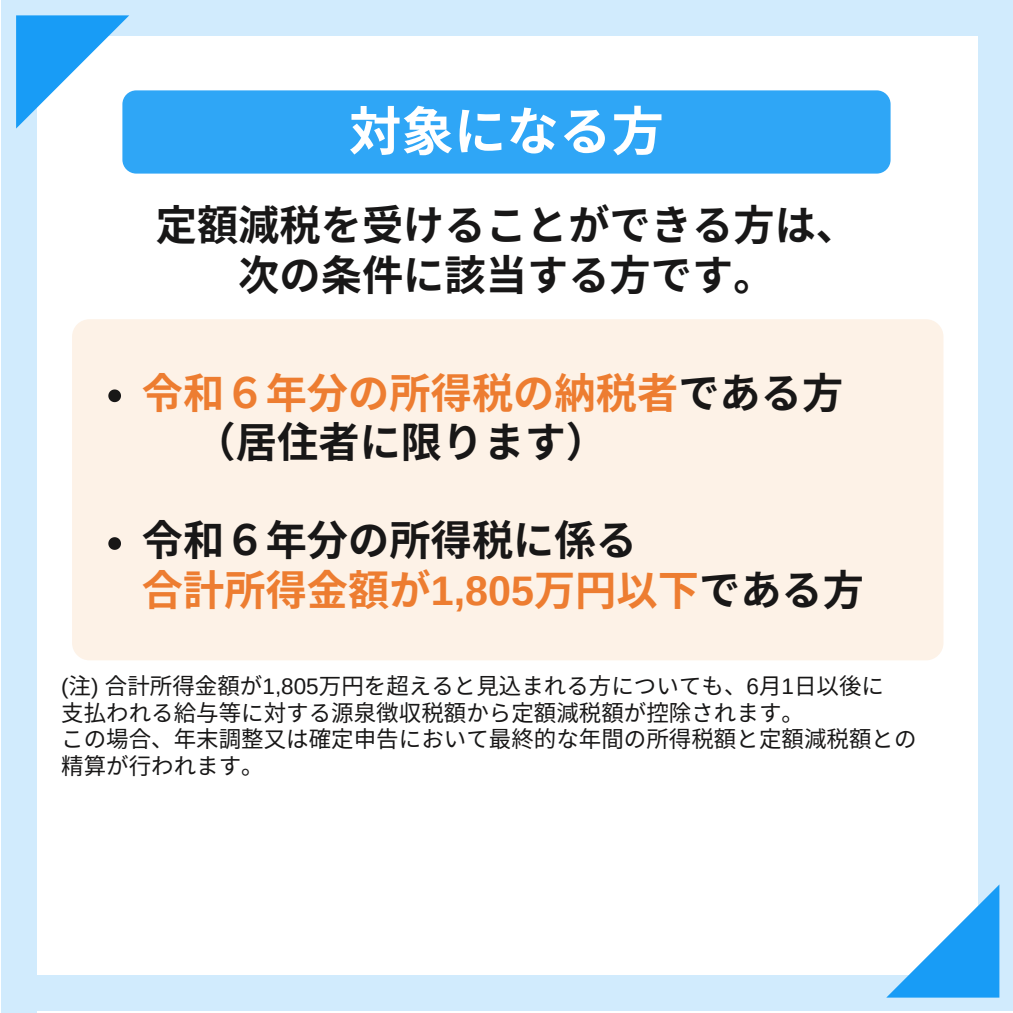
<style>
.page{position:relative;width:1013px;height:1013px;background:#fff}
.page>*{position:absolute;margin:0;border:0;box-sizing:border-box;transform-origin:0 0}
.t1{font:700 52.5px "Noto Sans CJ Ksc";color:#fff}
.t2{font:700 41.25px/49.2px "Noto Sans CJ Ksc";color:#181717;text-align:center}
.t3{font:700 41.25px "Noto Sans CJ Ksc";color:#ed7d31}
.t4{font:22.5px "Noto Sans CJ Ksc";color:#181717}
.s1{color:#181717}
.s2{font-family:"Arimo"}
</style>
<div class="page">
<div style="left:72px;top:319px;width:871px;height:341px;background:#fdf2e7;border-radius:17px"></div>
<svg style="left:108px;top:389px;width:13px;height:13px"></svg>
<svg style="left:108px;top:537px;width:13px;height:13px"></svg>
<div style="left:122px;top:90px;width:768px;height:84px;background:#2fa6f6"></div>
<div style="left:1px;top:975px;width:1011px;height:36px;background:#d1ebfd"></div>
<div style="left:978px;top:0;width:34px;height:1011px;background:#d1ebfd"></div>
<div style="left:1px;top:0;width:1011px;height:36px;background:#d1ebfd"></div>
<div style="left:1px;top:0;width:36px;height:1012px;background:#d1ebfd"></div>
<svg style="left:16px;top:15px;width:113px;height:113px"></svg>
<svg style="left:887px;top:885px;width:112px;height:112px"></svg>
<p class="t1" style="left:349px;top:89px;width:312px">対象になる方</p>
<p class="t2" style="left:156px;top:198px;width:703px">定額減税を受けることができる方は、次の条件に該当する方です。</p>
<p class="t3" style="left:142px;top:360px;width:699px">令和６年分の所得税の納税者<span class="s1">である方</span></p>
<p class="t2" style="left:195px;top:415px;width:414px">（居住者に限ります）</p>
<p class="t2" style="left:142px;top:513px;width:496px">令和６年分の所得税に係る</p>
<p class="t3" style="left:142px;top:557px;width:720px">合計所得金額が<span class="s2">1,805</span>万円以下<span class="s1">である方</span></p>
<h1 class="t4" style="left:61px;top:667px;width:824px"><span class="s2">(</span>注<span class="s2">)</span> 合計所得金額が<span class="s2">1,805</span>万円を超えると見込まれる方についても、<span class="s2">6</span>月 <span class="s2">1</span>日以後に</h1>
<h2 class="t4" style="left:61px;top:694px;width:744px">支払われる給与等に対する源泉徴収税額から定額減税額が控除されます。</h2>
<p class="t4" style="left:61px;top:721px;width:857px">この場合、年末調整又は確定申告において最終的な年間の所得税額と定額減税額との</p>
<h2 class="t4" style="left:61px;top:748px;width:204px">精算が行われます。</h2>
</div>
